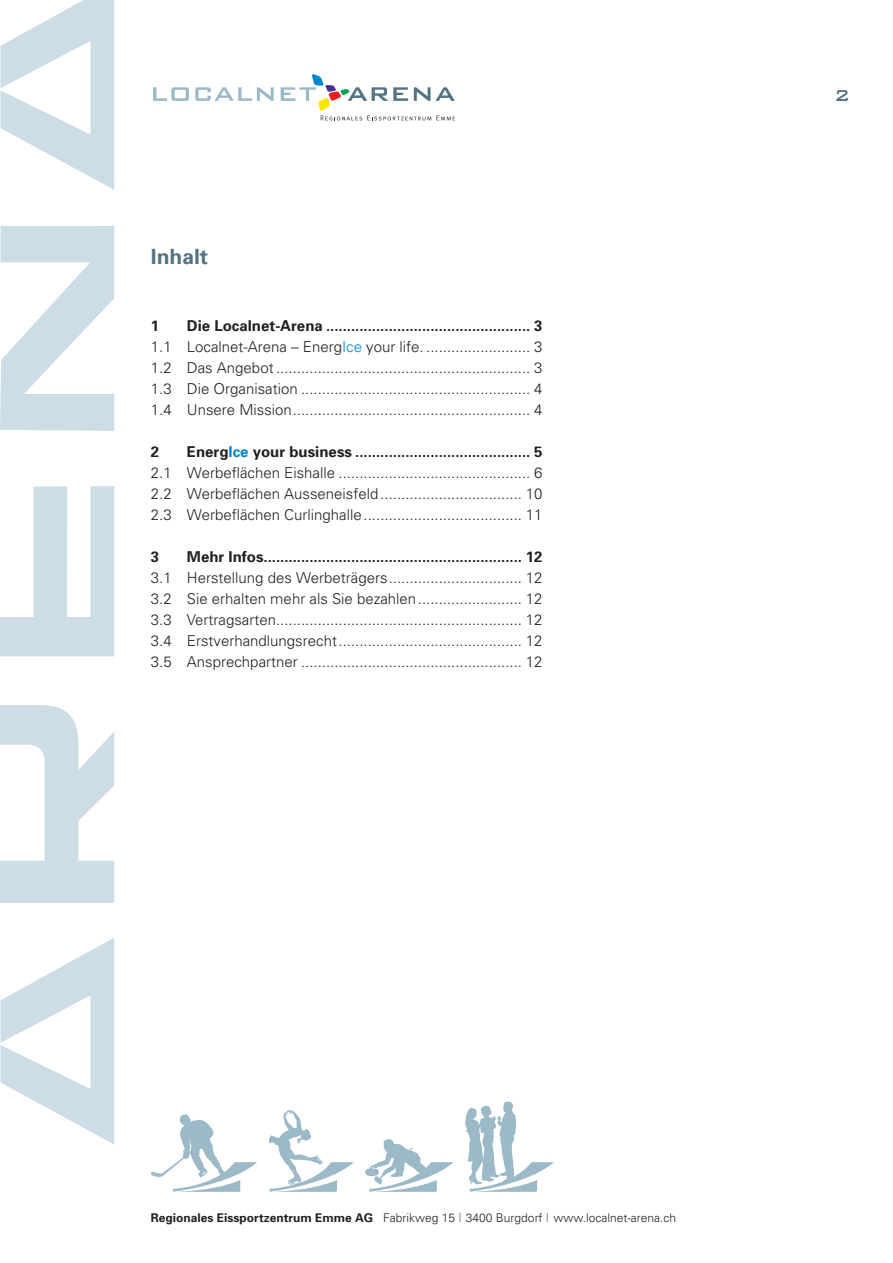
<style>
.page{position:relative;width:893px;height:1263px;background:#fff}
.page>*{position:absolute;margin:0;border:0;box-sizing:border-box;transform-origin:0 0}
.t1{font:700 21px "Univers";color:#557482}
.t2{font:500 21px "Bank Gothic BT";color:#557482}
.t3{font:300 15px/21px "Univers";color:#231f20;text-align:justify}
.t4{font:700 15px "Univers";color:#231f20}
.t5{font:300 12px "Univers";color:#231f20}
.s1{font-weight:700}
.s2{color:#0089cf}
.s3{font-weight:700;color:#0089cf}
.s4{font-family:"Verdana";font-weight:400;color:#939598}
</style>
<div class="page">
<svg style="left:0;top:226px;width:114px;height:677px"></svg>
<svg style="left:0;top:0;width:114px;height:190px"></svg>
<svg style="left:0;top:938px;width:114px;height:206px"></svg>
<svg style="left:153px;top:87px;width:36px;height:14px"></svg>
<svg style="left:195px;top:87px;width:79px;height:14px"></svg>
<svg style="left:281px;top:74px;width:174px;height:46px"></svg>
<svg style="left:151px;top:1114px;width:106px;height:78px"></svg>
<svg style="left:269px;top:1110px;width:85px;height:82px"></svg>
<svg style="left:365px;top:1139px;width:89px;height:53px"></svg>
<svg style="left:464px;top:1101px;width:90px;height:91px"></svg>
<h1 class="t1" style="left:151px;top:243px;width:59px">Inhalt</h1>
<p class="t3" style="left:151px;top:315px;width:393px;text-indent:36px"><span class="s1">Die Localnet-Arena ................................................. 3<br></span>1.1 Localnet-Arena – Energ<span class="s2">Ice</span> your life. ......................... 3<br>1.2 Das Angebot ............................................................. 3<br>1.3 Die Organisation ....................................................... 4<br>1.4 Unsere Mission......................................................... 4</p>
<p class="t4" style="left:151px;top:442px;width:10px">2</p>
<p class="t4" style="left:151px;top:316px;width:10px">1</p>
<p class="t3" style="left:151px;top:441px;width:393px;text-indent:36px"><span class="s1">Energ</span><span class="s3">Ice</span> <span class="s1">your business .......................................... 5<br></span>2.1 Werbeflächen Eishalle .............................................. 6<br>2.2 Werbeflächen Ausseneisfeld.................................. 10<br>2.3 Werbeflächen Curlinghalle...................................... 11</p>
<p class="t4" style="left:151px;top:547px;width:10px">3</p>
<p class="t4" style="left:187px;top:547px;width:357px">Mehr Infos.............................................................. 12</p>
<p class="t3" style="left:151px;top:567px;width:393px">3.1 Herstellung des Werbeträgers................................ 12<br>3.2 Sie erhalten mehr als Sie bezahlen......................... 12<br>3.3 Vertragsarten........................................................... 12<br>3.4 Erstverhandlungsrecht............................................ 12<br>3.5 Ansprechpartner ..................................................... 12</p>
<h1 class="t2" style="left:834px;top:84px;width:18px">2</h1>
<p class="t5" style="left:151px;top:1210px;width:527px"><span class="s1">Regionales Eissportzentrum Emme AG</span> Fabrikweg 15 <span class="s4">l</span> 3400 Burgdorf <span class="s4">l</span> www.localnet-arena.ch</p>
</div>
